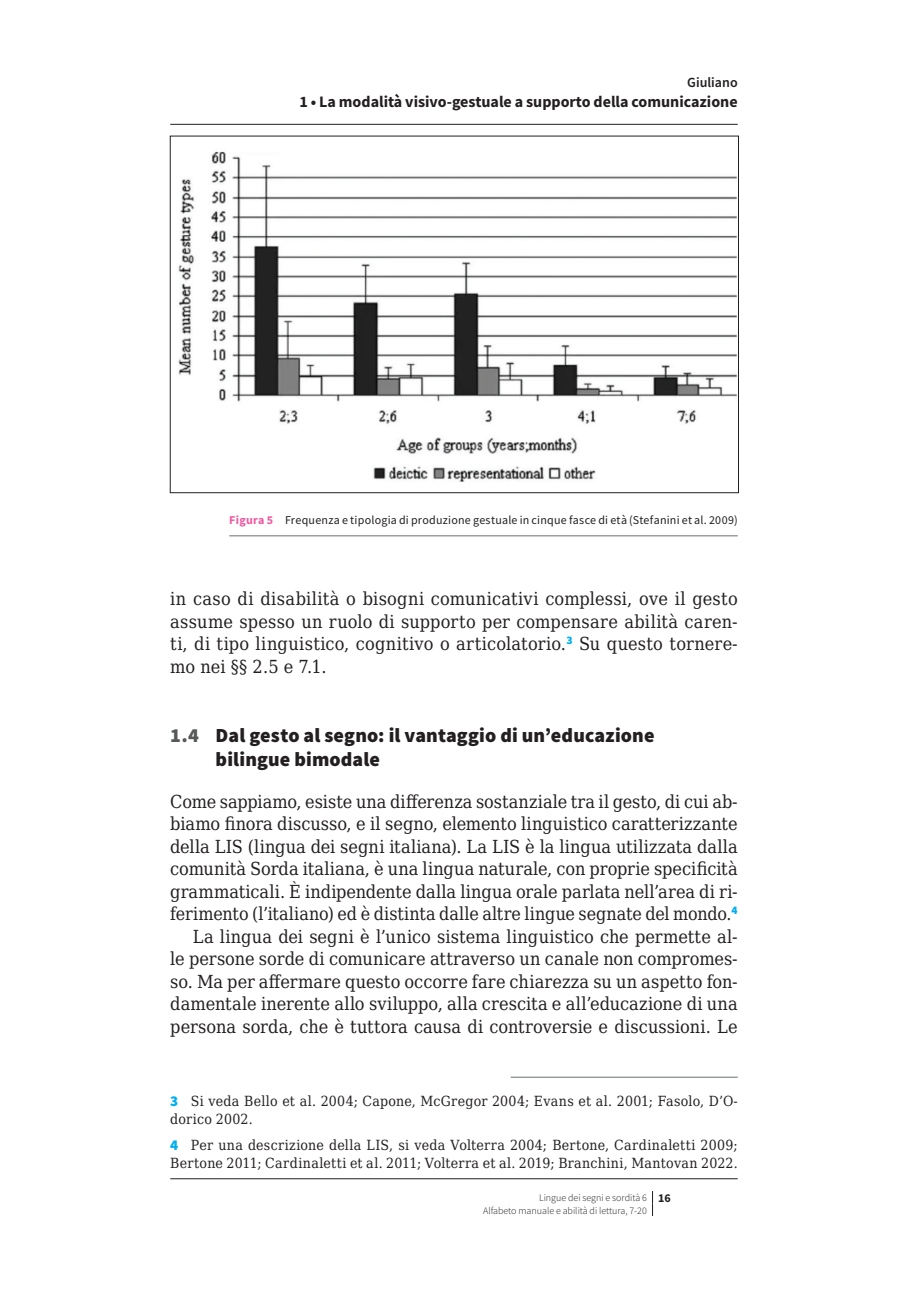
<style>
.page{position:relative;width:908px;height:1304px;background:#fff}
.page>*{position:absolute;margin:0;border:0;box-sizing:border-box;transform-origin:0 0}
.t1{font:900 20px/23.8px "Source Sans Pro";letter-spacing:.005em;color:#231f20}
._032-ecf-para-2{font:18px/22.4px "DejaVu Serif Condensed";letter-spacing:.005em;color:#231f20;text-align:justify}
._031-ecf-para-1{font:18px/22.4px "DejaVu Serif Condensed";color:#231f20;text-align:justify}
.t2{font:700 16px "Source Sans Pro";color:#231f20}
._501-ecf-nota-para-1{font:14px/17.6px "DejaVu Serif Condensed";letter-spacing:.02em;color:#231f20}
.t3{font:600 14px "Source Sans Pro";color:#231f20}
._055e-ecf-figura-didascalia_dx___filetto{font:12px "Source Sans Pro";letter-spacing:.02em;color:#231f20}
.t4{font:300 10px/12.4px "Source Sans Pro";color:#231f20}
.s1{font-weight:700;color:#ef59a1}
.s2{color:#57585a}
.s3{font-family:"Source Sans Pro";font-weight:900;font-size:15px;color:#00aeef}
.s4{font-weight:700;font-size:12px}
</style>
<div class="page">
<svg style="left:652px;top:1191px;width:1px;height:25px"></svg>
<hr style="left:510px;top:1077px;width:227px;height:1px;background:#6c6d70">
<hr style="left:229px;top:535px;width:508px;height:1px;background:#6c6d70">
<img style="left:178px;top:151px;width:558px;height:331px">
<hr style="left:170px;top:124px;width:567px;height:1px;background:#231f20">
<hr style="left:170px;top:1178px;width:567px;height:1px;background:#231f20">
<p class="t3" style="left:687px;top:74px;width:52px">Giuliano</p>
<p class="t2" style="left:299px;top:91px;width:439px">1 • La modalità visivo-gestuale a supporto della comunicazione</p>
<p class="_055e-ecf-figura-didascalia_dx___filetto" style="left:229px;top:513px;width:509px"><span class="s1">Figura 5</span> Frequenza e tipologia di produzione gestuale in cinque fasce di età (Stefanini et al. 2009)</p>
<p class="_032-ecf-para-2" style="left:170px;top:587px;width:568px">in caso di disabilità o bisogni comunicativi complessi, ove il gesto assume spesso un ruolo di supporto per compensare abilità caren&shy;ti, di tipo linguistico, cognitivo o articolatorio.<sup>3</sup> Su questo tornere&shy;mo nei §§ 2.5 e 7.1.</p>
<p class="t1" style="left:215px;top:723px;width:440px;text-indent:-45px"><span class="s2">1.4</span> Dal gesto al segno: il vantaggio di un’educazione bilingue bimodale</p>
<p class="_031-ecf-para-1" style="left:170px;top:790px;width:568px">Come sappiamo, esiste una differenza sostanziale tra il gesto, di cui ab&shy;biamo finora discusso, e il segno, elemento linguistico caratterizzante della LIS (lingua dei segni italiana). La LIS è la lingua utilizzata dalla comunità Sorda italiana, è una lingua naturale, con proprie specificità grammaticali. È indipendente dalla lingua orale parlata nell’area di ri&shy;ferimento (l’italiano) ed è distinta dalle altre lingue segnate del mondo.<sup>4</sup></p>
<p class="_032-ecf-para-2" style="left:170px;top:925px;width:568px;text-indent:23px">La lingua dei segni è l’unico sistema linguistico che permette al&shy;le persone sorde di comunicare attraverso un canale non compromes&shy;so. Ma per affermare questo occorre fare chiarezza su un aspetto fon&shy;damentale inerente allo sviluppo, alla crescita e all’educazione di una persona sorda, che è tuttora causa di controversie e discussioni. Le</p>
<p class="_501-ecf-nota-para-1" style="left:170px;top:1092px;width:568px"><span class="s3">3</span> Si veda Bello et al. 2004; Capone, McGregor 2004; Evans et al. 2001; Fasolo, D’O&shy;dorico 2002.</p>
<p class="_501-ecf-nota-para-1" style="left:170px;top:1136px;width:568px"><span class="s3">4</span> Per una descrizione della LIS, si veda Volterra 2004; Bertone, Cardinaletti 2009;<br>Bertone 2011; Cardinaletti et al. 2011; Volterra et al. 2019; Branchini, Mantovan 2022.</p>
<p class="t4" style="left:483px;top:1191px;width:189px;text-indent:56px">Lingue dei segni e sordità 6 <span class="s4">16<br></span>Alfabeto manuale e abilità di lettura, 7-20</p>
</div>
